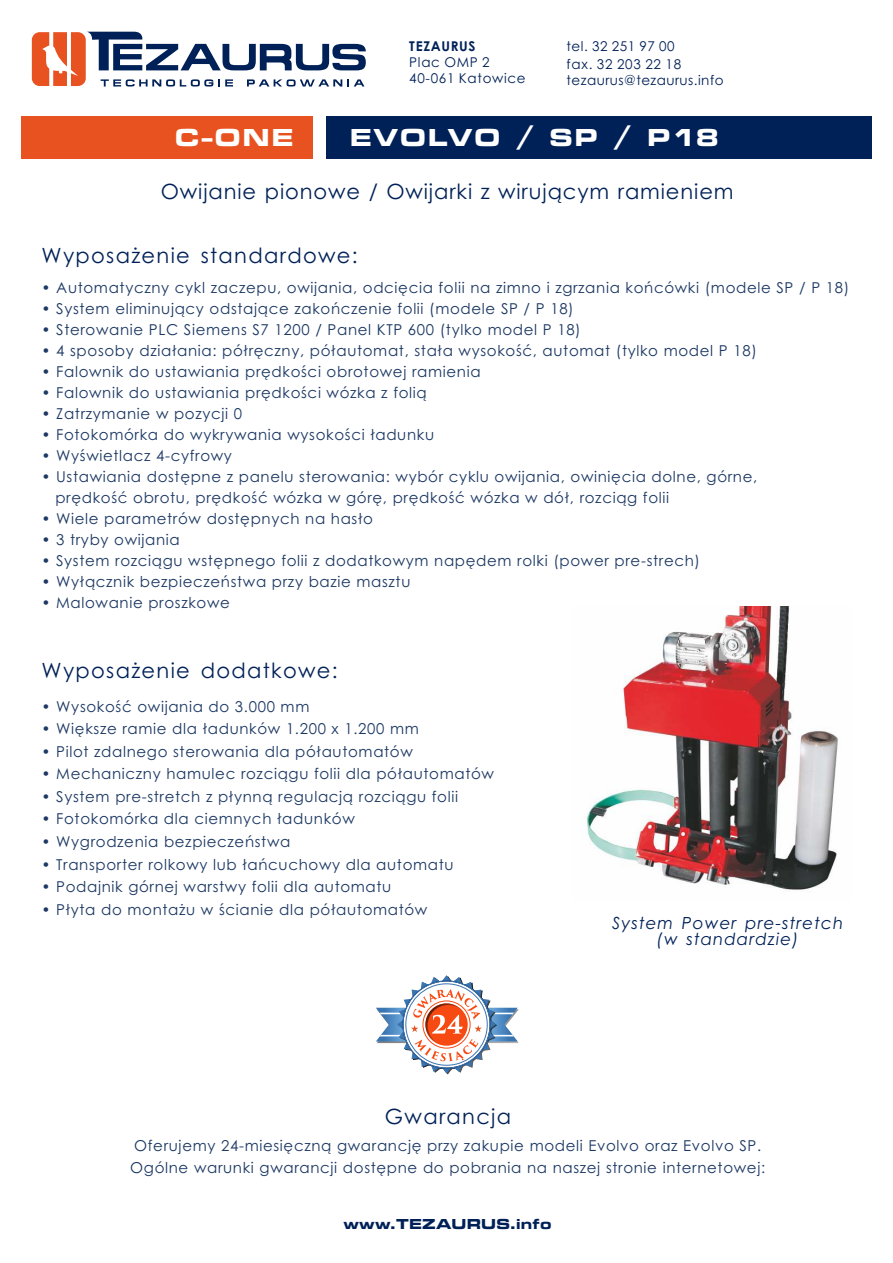
<style>
.page{position:relative;width:893px;height:1263px;background:#fff}
.page>*{position:absolute;margin:0;border:0;box-sizing:border-box;transform-origin:0 0}
.t1{font:700 expanded 25.5px "Microgramma DOT";letter-spacing:.115em;color:#fff}
.t2{font:21px "Century Gothic";letter-spacing:.06em;color:#002157}
.t3{font:italic 16.65px/16px "Century Gothic";letter-spacing:.06em;color:#002157;text-align:center}
.t4{font:15px/21px "Century Gothic";letter-spacing:.045em;color:#1c3863}
.t5{font:700 expanded 15px "Microgramma DOT";letter-spacing:.06em;color:#002157}
.t6{font:13.5px/16px "Century Gothic";letter-spacing:.035em;color:#002157}
.t7{font:700 13.5px "Century Gothic";letter-spacing:.05em;color:#002157}
</style>
<div class="page">
<div style="left:28px;top:29px;width:61px;height:60px;background:linear-gradient(to right,#fff,#fff);border:1px solid #fff;border-radius:9px"></div>
<svg style="left:32px;top:32px;width:334px;height:55px"></svg>
<img style="left:585px;top:606px;width:253px;height:284px">
<div style="left:320px;top:116px;width:552px;height:42px;background:#002157"></div>
<div style="left:21px;top:116px;width:299px;height:42px;background:#e85221"></div>
<div style="left:314px;top:109px;width:12px;height:57px;background:#fff"></div>
<svg style="left:376px;top:975px;width:143px;height:100px"></svg>
<p class="t7" style="left:409px;top:41px;width:68px">TEZAURUS</p>
<p class="t6" style="left:409px;top:55px;width:118px">Plac OMP 2<br>40-061 Katowice</p>
<p class="t6" style="left:567px;top:39px;width:116px;line-height:17.5px">tel. 32 251 97 00 fax. 32 203 22 18</p>
<p class="t6" style="left:567px;top:73px;width:158px">tezaurus@tezaurus.info</p>
<h1 class="t1" style="left:176px;top:129px;width:119px">C-ONE</h1>
<h1 class="t1" style="left:351px;top:129px;width:370px">EVOLVO / SP / P18</h1>
<h2 class="t2" style="left:161px;top:183px;width:574px">Owijanie pionowe / Owijarki z wirującym ramieniem</h2>
<h2 class="t2" style="left:42px;top:247px;width:318px">Wyposażenie standardowe:</h2>
<p class="t4" style="left:42px;top:278px;width:809px">• Automatyczny cykl zaczepu, owijania, odcięcia folii na zimno i zgrzania końcówki (modele SP / P 18)</p>
<p class="t4" style="left:42px;top:299px;width:534px">• System eliminujący odstające zakończenie folii (modele SP / P 18)</p>
<p class="t4" style="left:42px;top:320px;width:541px">• Sterowanie PLC Siemens S7 1200 / Panel KTP 600 (tylko model P 18)</p>
<p class="t4" style="left:41px;top:341px;width:717px">• 4 sposoby działania: półręczny, półautomat, stała wysokość, automat (tylko model P 18)</p>
<p class="t4" style="left:41px;top:362px;width:441px">• Falownik do ustawiania prędkości obrotowej ramienia</p>
<p class="t4" style="left:41px;top:383px;width:387px">• Falownik do ustawiania prędkości wózka z folią</p>
<p class="t4" style="left:41px;top:404px;width:202px">• Zatrzymanie w pozycji 0</p>
<p class="t4" style="left:41px;top:425px;width:394px">• Fotokomórka do wykrywania wysokości ładunku</p>
<p class="t4" style="left:41px;top:446px;width:192px">• Wyświetlacz 4-cyfrowy</p>
<p class="t4" style="left:55px;top:467px;width:703px;text-indent:-14px">• Ustawiania dostępne z panelu sterowania: wybór cyklu owijania, owinięcia dolne, górne, prędkość obrotu, prędkość wózka w górę, prędkość wózka w dół, rozciąg folii</p>
<p class="t4" style="left:41px;top:510px;width:333px">• Wiele parametrów dostępnych na hasło</p>
<p class="t4" style="left:41px;top:531px;width:140px">• 3 tryby owijania</p>
<p class="t4" style="left:41px;top:552px;width:660px">• System rozciągu wstępnego folii z dodatkowym napędem rolki (power pre-strech)</p>
<p class="t4" style="left:41px;top:573px;width:371px">• Wyłącznik bezpieczeństwa przy bazie masztu</p>
<p class="t4" style="left:41px;top:594px;width:190px">• Malowanie proszkowe</p>
<h2 class="t2" style="left:42px;top:662px;width:298px">Wyposażenie dodatkowe:</h2>
<p class="t4" style="left:42px;top:697px;width:269px">• Wysokość owijania do 3.000 mm</p>
<p class="t4" style="left:42px;top:720px;width:379px">• Większe ramie dla ładunków 1.200 x 1.200 mm</p>
<p class="t4" style="left:42px;top:742px;width:373px">• Pilot zdalnego sterowania dla półautomatów</p>
<p class="t4" style="left:42px;top:765px;width:454px">• Mechaniczny hamulec rozciągu folii dla półautomatów</p>
<p class="t4" style="left:42px;top:787px;width:418px">• System pre-stretch z płynną regulacją rozciągu folii</p>
<p class="t4" style="left:41px;top:810px;width:315px">• Fotokomórka dla ciemnych ładunków</p>
<p class="t4" style="left:41px;top:832px;width:250px">• Wygrodzenia bezpieczeństwa</p>
<p class="t4" style="left:41px;top:855px;width:414px">• Transporter rolkowy lub łańcuchowy dla automatu</p>
<p class="t4" style="left:41px;top:877px;width:351px">• Podajnik górnej warstwy folii dla automatu</p>
<p class="t4" style="left:41px;top:900px;width:387px">• Płyta do montażu w ścianie dla półautomatów</p>
<h2 class="t2" style="left:385px;top:1108px;width:128px">Gwarancja</h2>
<p class="t3" style="left:612px;top:917px;width:233px">System Power pre-stretch (w standardzie)</p>
<p class="t4" style="left:130px;top:1135px;width:636px;line-height:22.5px">Oferujemy 24-miesięczną gwarancję przy zakupie modeli Evolvo oraz Evolvo SP.<br>Ogólne warunki gwarancji dostępne do pobrania na naszej stronie internetowej:</p>
<p class="t5" style="left:344px;top:1219px;width:209px">www.TEZAURUS.info</p>
</div>
